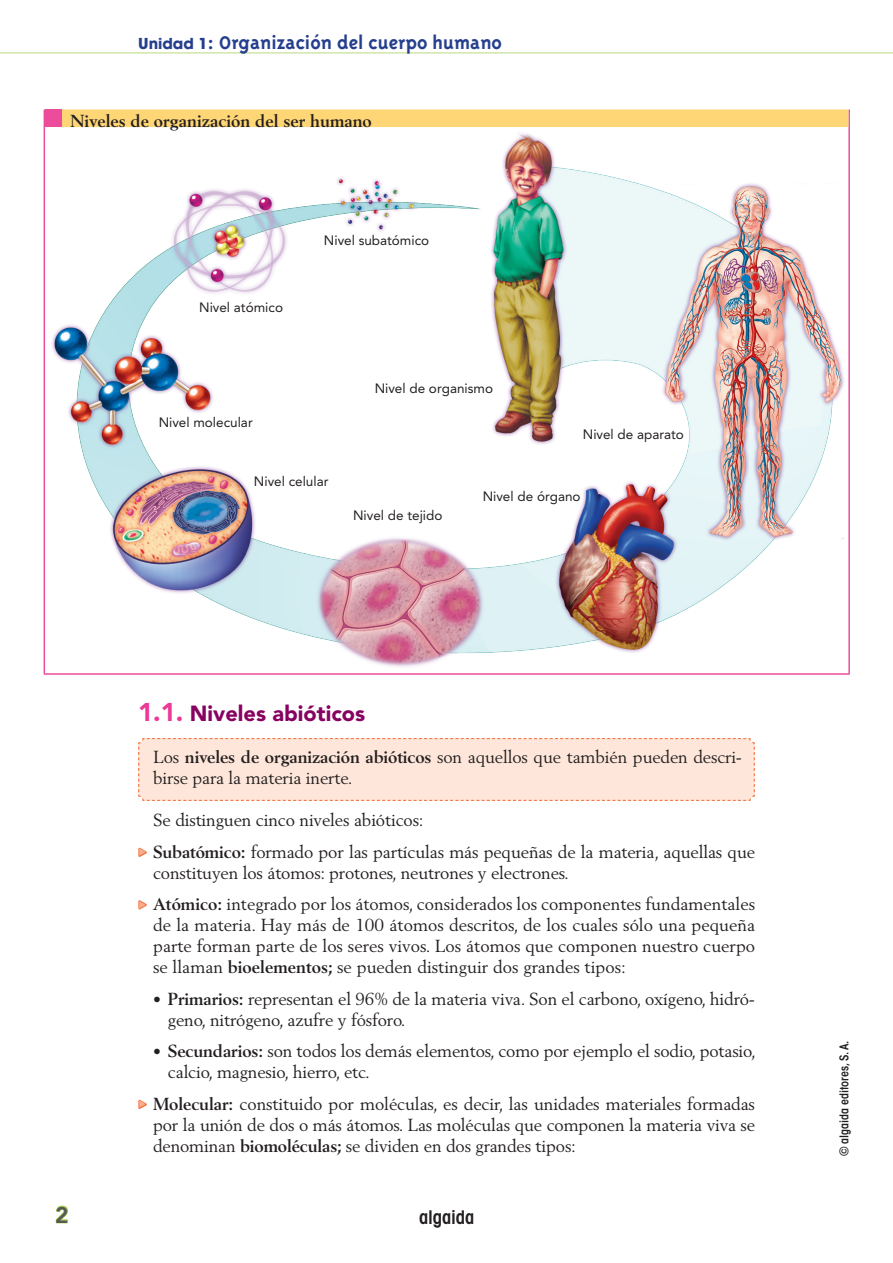
<style>
.page{position:relative;width:893px;height:1263px;background:#fff}
.page>*{position:absolute;margin:0;border:0;box-sizing:border-box;transform-origin:0 0}
.t1{font:800 22.5px "Avenir LT Std";color:#57585a}
.t2{font:900 21.75px "Avenir LT Std";color:#870160}
.t3{font:700 21px "Triplex";color:#253f8e}
.t4{font:600 condensed 18.9px "Avant Garde";color:#231f20}
.t5{font:17.25px/21px "Berling LT Std";letter-spacing:-.01em;color:#231f20}
.t6{font:700 17.25px "Berling LT Std";color:#231f20}
.t7{font:13.5px "Avenir LT Std";color:#231f20}
.t8{font:600 condensed 12px "ITC Avant Garde Std";color:#231f20}
.s1{font-family:"Avant Garde";font-size:15px}
.s2{font-size:25.5px;color:#ed3896}
.s3{font-weight:700}
.s4{font-family:"FF Dingbests";font-size:15px;color:#f9af8d}
.s5{font-size:15.75px}
</style>
<div class="page">
<svg style="left:55px;top:1205px;width:13px;height:19px"></svg>
<hr style="left:0;top:53px;width:893px;height:1px;background:#b9d87e">
<div style="left:138px;top:738px;width:617px;height:63px;background:#fee7da"></div>
<hr style="left:44px;top:110px;width:1px;height:563px;background:#ed4c9c">
<hr style="left:848px;top:110px;width:2px;height:563px;background:#ed4c9c">
<hr style="left:44px;top:673px;width:806px;height:2px;background:#ed4c9c">
<div style="left:45px;top:109px;width:803px;height:18px;background:#fed676"></div>
<div style="left:45px;top:110px;width:16px;height:17px;background:#ed4c9c"></div>
<img style="left:52px;top:133px;width:792px;height:534px">
<svg style="left:138px;top:847px;width:9px;height:10px"></svg>
<svg style="left:138px;top:900px;width:9px;height:10px"></svg>
<svg style="left:138px;top:1099px;width:9px;height:10px"></svg>
<p class="t3" style="left:138px;top:30px;width:365px"><span class="s1">Unidad 1</span>: Organización del cuerpo humano</p>
<p class="t6" style="left:71px;top:111px;width:303px">Niveles de organización del ser humano</p>
<p class="t7" style="left:199px;top:300px;width:85px">Nivel atómico</p>
<p class="t7" style="left:159px;top:415px;width:96px">Nivel molecular</p>
<p class="t7" style="left:324px;top:232px;width:107px">Nivel subatómico</p>
<p class="t7" style="left:375px;top:381px;width:120px">Nivel de organismo</p>
<p class="t7" style="left:254px;top:473px;width:76px">Nivel celular</p>
<p class="t7" style="left:583px;top:427px;width:103px">Nivel de aparato</p>
<p class="t7" style="left:353px;top:508px;width:91px">Nivel de tejido</p>
<p class="t7" style="left:483px;top:488px;width:99px">Nivel de órgano</p>
<h1 class="t1" style="left:55px;top:1201px;width:15px">2</h1>
<p class="t2" style="left:138px;top:701px;width:228px"><span class="s2">1.1.</span> Niveles abióticos</p>
<p class="t5" style="left:153px;top:747px;width:590px">Los <span class="s3">niveles de organización abióticos</span> son aquellos que también pueden descri&shy;birse para la materia inerte.</p>
<p class="t5" style="left:138px;top:804px;width:618px;line-height:31.5px;text-indent:15px">Se distinguen cinco niveles abióticos:<br><span class="s4">&gt;</span> <span class="s3">Subatómico:</span> formado por las partículas más pequeñas de la materia, aquellas que</p>
<p class="t5" style="left:138px;top:857px;width:618px;line-height:31.5px;text-indent:15px">constituyen los átomos: protones, neutrones y electrones.<br><span class="s4">&gt;</span> <span class="s3">Atómico:</span> integrado por los átomos, considerados los componentes fundamentales</p>
<p class="t5" style="left:153px;top:915px;width:604px;text-align:justify">de la materia. Hay más de 100 átomos descritos, de los cuales sólo una pequeña parte forman parte de los seres vivos. Los átomos que componen nuestro cuerpo se llaman <span class="s3">bioelementos;</span> se pueden distinguir dos grandes tipos:</p>
<p class="t5" style="left:168px;top:988px;width:588px;text-indent:-15px"><span class="s5">•</span> <span class="s3">Primarios:</span> representan el 96% de la materia viva. Son el carbono, oxígeno, hidró&shy;geno, nitrógeno, azufre y fósforo.</p>
<p class="t5" style="left:168px;top:1041px;width:589px;text-indent:-15px"><span class="s5">•</span> <span class="s3">Secundarios:</span> son todos los demás elementos, como por ejemplo el sodio, potasio, calcio, magnesio, hierro, etc.</p>
<p class="t5" style="left:153px;top:1093px;width:604px;text-align:justify;text-indent:-15px"><span class="s4">&gt;</span> <span class="s3">Molecular:</span> constituido por moléculas, es decir, las unidades materiales formadas por la unión de dos o más átomos. Las moléculas que componen la materia viva se denominan <span class="s3">biomoléculas;</span> se dividen en dos grandes tipos:</p>
<p class="t4" style="left:419px;top:1206px;width:57px">algaida</p>
<p class="t8" style="left:836px;top:1156px;width:117px;rotate:-90deg">© algaida editores, S. A.</p>
</div>
